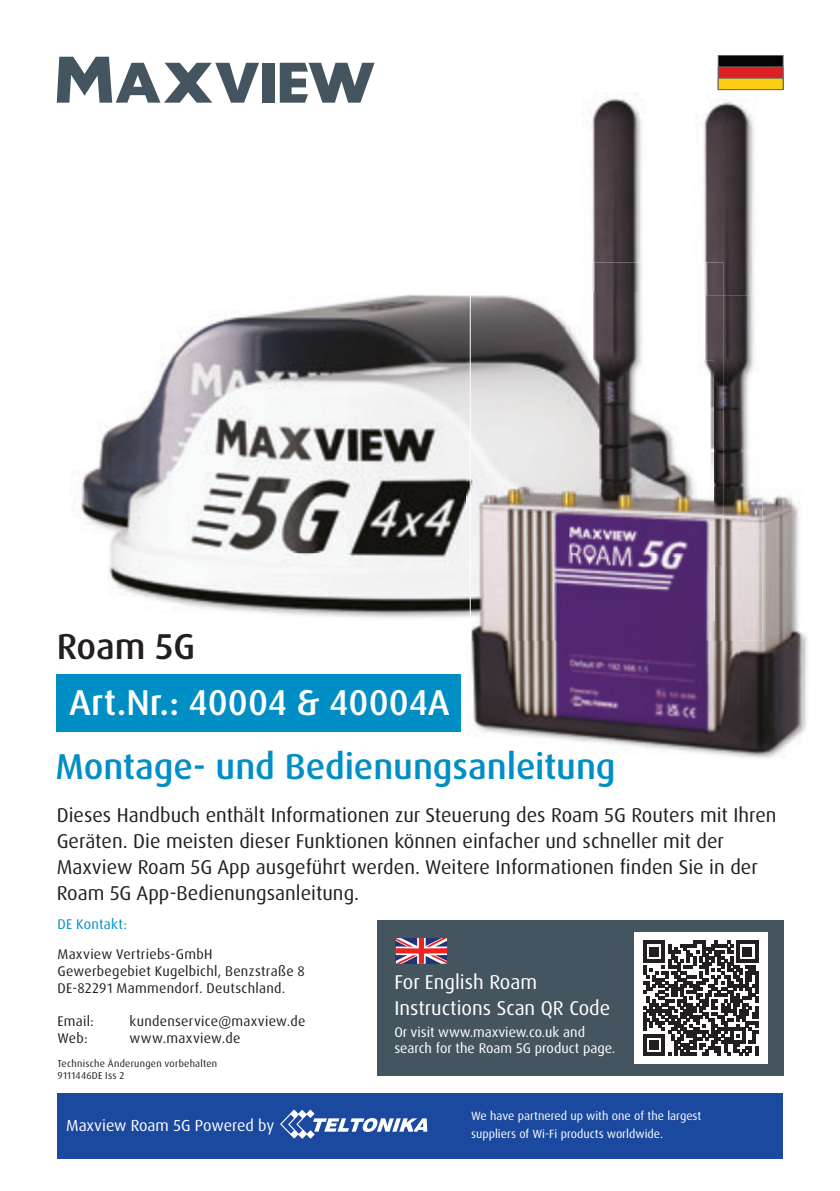
<style>
.page{position:relative;width:840px;height:1191px;background:#fff}
.page>*{position:absolute;margin:0;border:0;box-sizing:border-box;transform-origin:0 0}
.t1{font:500 36px "Dax Pro";letter-spacing:-.005em;color:#008fc5}
.t2{font:500 36px "Dax Pro";color:#fff}
.t3{font:500 36px "Dax Pro";color:#231f20}
.t4{font:20px/26px "Dax Pro";color:#231f20}
.t5{font:20px/26px "Dax Pro";color:#fff}
.t6{font:16px "Dax Pro";color:#fff}
.t7{font:14px/16.8px "Dax Pro";letter-spacing:.02em;color:#231f20}
.t8{font:14px/16px "Dax Pro";color:#fff}
.t9{font:14px "Dax Pro";letter-spacing:.025em;color:#008fc5}
.t10{font:12px/18px "Dax Pro";color:#fff}
.t11{font:10px/12px "Dax Pro";letter-spacing:.025em;color:#231f20}
</style>
<div class="page">
<div style="left:376px;top:919px;width:406px;height:156px;background:#45555f"></div>
<svg style="left:395px;top:938px;width:52px;height:25px"></svg>
<img style="left:164px;top:294px;width:302px;height:66px">
<img style="left:78px;top:425px;width:30px;height:104px">
<img style="left:108px;top:360px;width:358px;height:258px">
<img style="left:466px;top:295px;width:5px;height:351px">
<img style="left:591px;top:99px;width:163px;height:196px">
<img style="left:738px;top:495px;width:66px;height:263px">
<img style="left:471px;top:640px;width:267px;height:117px">
<img style="left:591px;top:262px;width:132px;height:33px">
<img style="left:471px;top:295px;width:291px;height:345px">
<img style="left:696px;top:295px;width:27px;height:271px">
<img style="left:471px;top:360px;width:242px;height:260px">
<div style="left:56px;top:675px;width:405px;height:57px;background:#008fc5"></div>
<svg style="left:279px;top:63px;width:95px;height:40px"></svg>
<div style="left:262px;top:63px;width:13px;height:40px;background:#45555f"></div>
<svg style="left:57px;top:57px;width:202px;height:46px"></svg>
<div style="left:57px;top:1093px;width:725px;height:65px;background:#1a499f"></div>
<svg style="left:280px;top:1109px;width:147px;height:29px"></svg>
<div style="left:717px;top:55px;width:65px;height:35px;background:#040503"></div>
<div style="left:717px;top:55px;width:65px;height:35px;border:1px solid #676767"></div>
<div style="left:717px;top:67px;width:65px;height:23px;background:#de1f26"></div>
<div style="left:717px;top:78px;width:65px;height:12px;background:#fccd10"></div>
<div style="left:717px;top:78px;width:65px;height:12px;border:1px solid #676767"></div>
<div style="left:634px;top:932px;width:133px;height:131px;background:#fff"></div>
<svg style="left:643px;top:941px;width:114px;height:114px"></svg>
<h1 class="t3" style="left:57px;top:623px;width:140px">Roam 5G</h1>
<h1 class="t2" style="left:69px;top:679px;width:382px">Art.Nr.: 40004 &amp; 40004A</h1>
<h1 class="t1" style="left:55px;top:743px;width:561px">Montage- und Bedienungsanleitung</h1>
<p class="t4" style="left:57px;top:802px;width:721px">Dieses Handbuch enthält Informationen zur Steuerung des Roam 5G Routers mit Ihren Geräten. Die meisten dieser Funktionen können einfacher und schneller mit der Maxview Roam 5G App ausgeführt werden. Weitere Informationen finden Sie in der Roam 5G App-Bedienungsanleitung.</p>
<p class="t9" style="left:57px;top:915px;width:71px">DE Kontakt:</p>
<p class="t7" style="left:57px;top:945px;width:249px">Maxview Vertriebs-GmbH<br>Gewerbegebiet Kugelbichl, Benzstraße 8<br>DE-82291 Mammendorf. Deutschland.</p>
<p class="t7" style="left:57px;top:1013px;width:38px">Email:</p>
<p class="t7" style="left:129px;top:1013px;width:177px">kundenservice@maxview.de</p>
<p class="t7" style="left:57px;top:1029px;width:32px">Web:</p>
<p class="t7" style="left:129px;top:1029px;width:112px">www.maxview.de</p>
<p class="t11" style="left:57px;top:1057px;width:161px">Technische Änderungen vorbehalten<br>9111446DE Iss 2</p>
<p class="t6" style="left:66px;top:1114px;width:210px">Maxview Roam 5G Powered by</p>
<p class="t5" style="left:394px;top:968px;width:217px">For English Roam<br>Instructions Scan QR Code</p>
<p class="t8" style="left:394px;top:1023px;width:222px">Or visit www.maxview.co.uk and search for the Roam 5G product page.</p>
<p class="t10" style="left:471px;top:1107px;width:232px">We have partnered up with one of the largest suppliers of Wi-Fi products worldwide.</p>
</div>
